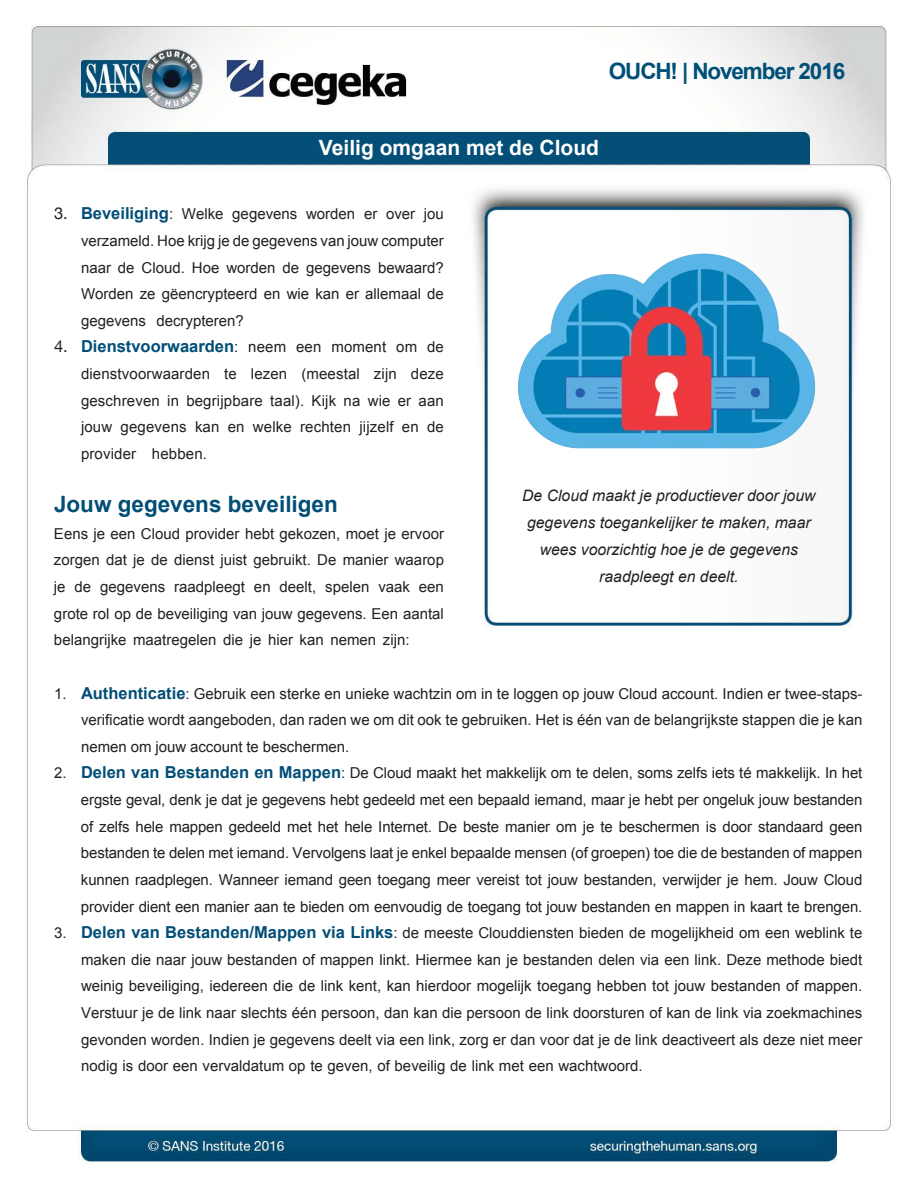
<style>
.page{position:relative;width:918px;height:1188px;background:#fff}
.page>*{position:absolute;margin:0;border:0;box-sizing:border-box;transform-origin:0 0}
.MainText{font:700 22.5px "Arial";color:#024e77}
.t1{font:700 22.5px "Arial";letter-spacing:-.05em;color:#004f77}
.t2{font:700 21px "Arial";color:#fff}
.t3{font:700 16.5px "Arial";color:#024e77}
.t4{font:16.5px "Helvetica Neue";color:#231f20}
.t5{font:italic 15.75px/27px "Arial";color:#231f20;text-align:center}
.MainText-2{font:15px/26.7px "Arial";color:#231f20;text-align:right}
.s1{font-weight:400;font-size:15px;color:#231f20}
.s2{font-weight:700;font-size:16.5px;color:#024e77}
</style>
<div class="page">
<img style="left:26px;top:25px;width:865px;height:1139px">
<img style="left:510px;top:236px;width:312px;height:233px">
<h1 class="t1" style="left:609px;top:56px;width:238px">OUCH! | November 2016</h1>
<h2 class="t2" style="left:319px;top:134px;width:282px">Veilig omgaan met de Cloud</h2>
<p class="t4" style="left:54px;top:202px;width:15px">3.</p>
<p class="t4" style="left:54px;top:335px;width:15px">4.</p>
<p class="t3" style="left:81px;top:203px;width:94px">Beveiliging<span class="s1">:</span></p>
<p class="MainText-2" style="left:182px;top:201px;width:43px">Welke</p>
<p class="MainText-2" style="left:232px;top:201px;width:67px">gegevens</p>
<p class="MainText-2" style="left:306px;top:201px;width:51px">worden</p>
<p class="MainText-2" style="left:364px;top:201px;width:15px">er</p>
<p class="MainText-2" style="left:424px;top:201px;width:22px">jou</p>
<p class="MainText-2" style="left:386px;top:201px;width:31px">over</p>
<p class="MainText-2" style="left:81px;top:227px;width:364px">verzameld. Hoe krijg je de gegevens van jouw computer bewaard?</p>
<p class="MainText-2" style="left:142px;top:254px;width:45px">Cloud.</p>
<p class="MainText-2" style="left:118px;top:254px;width:18px">de</p>
<p class="MainText-2" style="left:192px;top:254px;width:29px">Hoe</p>
<p class="MainText-2" style="left:226px;top:254px;width:51px">worden</p>
<p class="MainText-2" style="left:282px;top:254px;width:18px">de</p>
<p class="MainText-2" style="left:81px;top:254px;width:32px">naar</p>
<p class="MainText-2" style="left:81px;top:281px;width:364px">Worden ze gëencrypteerd en wie kan er allemaal de</p>
<p class="MainText-2" style="left:156px;top:307px;width:89px">decrypteren?</p>
<p class="MainText-2" style="left:306px;top:254px;width:67px">gegevens</p>
<p class="MainText-2" style="left:81px;top:307px;width:67px">gegevens</p>
<p class="t3" style="left:81px;top:336px;width:159px">Dienstvoorwaarden<span class="s1">:</span></p>
<p class="MainText-2" style="left:248px;top:334px;width:39px">neem</p>
<p class="MainText-2" style="left:296px;top:334px;width:27px">een</p>
<p class="MainText-2" style="left:331px;top:334px;width:56px">moment</p>
<p class="MainText-2" style="left:396px;top:334px;width:22px">om</p>
<p class="MainText-2" style="left:427px;top:334px;width:18px">de</p>
<p class="MainText-2" style="left:81px;top:361px;width:131px">dienstvoorwaarden</p>
<p class="MainText-2" style="left:224px;top:361px;width:14px">te</p>
<p class="MainText-2" style="left:251px;top:361px;width:38px">lezen</p>
<p class="MainText-2" style="left:301px;top:361px;width:60px">(meestal</p>
<p class="MainText-2" style="left:374px;top:361px;width:24px">zijn</p>
<p class="MainText-2" style="left:411px;top:361px;width:34px">deze</p>
<p class="MainText-2" style="left:81px;top:387px;width:80px">geschreven</p>
<p class="MainText-2" style="left:167px;top:387px;width:13px">in</p>
<p class="MainText-2" style="left:186px;top:387px;width:78px">begrijpbare</p>
<p class="MainText-2" style="left:270px;top:387px;width:36px">taal .)</p>
<p class="MainText-2" style="left:312px;top:387px;width:26px">Kijk</p>
<p class="MainText-2" style="left:368px;top:387px;width:24px">wie</p>
<p class="MainText-2" style="left:344px;top:387px;width:18px">na</p>
<p class="MainText-2" style="left:398px;top:387px;width:15px">er</p>
<p class="MainText-2" style="left:419px;top:387px;width:27px">aan</p>
<p class="MainText-2" style="left:81px;top:414px;width:33px">jouw</p>
<p class="MainText-2" style="left:121px;top:414px;width:68px">gegevens</p>
<p class="MainText-2" style="left:195px;top:414px;width:26px">kan</p>
<p class="MainText-2" style="left:228px;top:414px;width:18px">en</p>
<p class="MainText-2" style="left:253px;top:414px;width:40px">welke</p>
<p class="MainText-2" style="left:300px;top:414px;width:52px">rechten</p>
<p class="MainText-2" style="left:359px;top:414px;width:36px">jijzelf</p>
<p class="MainText-2" style="left:402px;top:414px;width:18px">en</p>
<p class="MainText-2" style="left:427px;top:414px;width:18px">de</p>
<p class="MainText-2" style="left:81px;top:440px;width:57px">provider</p>
<p class="MainText" style="left:54px;top:489px;width:285px">Jouw gegevens beveiligen</p>
<p class="MainText-2" style="left:54px;top:520px;width:392px">Eens je een Cloud provider hebt gekozen, moet je ervoor zorgen dat je de dienst juist gebruikt. De manier waarop een</p>
<p class="MainText-2" style="left:152px;top:440px;width:57px">hebben.</p>
<p class="MainText-2" style="left:54px;top:574px;width:391px;text-align:left">je<br>grote rol op de beveiliging van jouw gegevens. Een aantal belangrijke maatregelen die je hier kan nemen zijn:</p>
<p class="MainText-2" style="left:75px;top:574px;width:18px">de</p>
<p class="MainText-2" style="left:174px;top:574px;width:72px">raadpleegt</p>
<p class="MainText-2" style="left:280px;top:574px;width:38px">deelt,</p>
<p class="MainText-2" style="left:325px;top:574px;width:46px">spelen</p>
<p class="MainText-2" style="left:378px;top:574px;width:33px">vaak</p>
<p class="MainText-2" style="left:100px;top:574px;width:67px">gegevens</p>
<p class="MainText-2" style="left:254px;top:574px;width:18px">en</p>
<p class="t5" style="left:522px;top:482px;width:295px">De Cloud maakt je productiever doorjouw gegevens toegankelijker te maken, maar wees voorzichtig hoe je de gegevens raadpleegt en deelt.</p>
<p class="MainText-2" style="left:54px;top:680px;width:14px">1.</p>
<p class="MainText-2" style="left:54px;top:760px;width:14px">2.</p>
<p class="MainText-2" style="left:54px;top:920px;width:14px">3.</p>
<p class="MainText-2" style="left:81px;top:680px;width:783px"><span class="s2">Authenticatie</span>: Gebruik een sterke en unieke wachtzin om in te loggen op jouw Cloud account. Indien er twee-staps-</p>
<p class="MainText-2" style="left:81px;top:707px;width:783px">verificatie wordt aangeboden, dan raden we om dit ook te gebruiken. Het is één van de belangrijkste stappen die je kan</p>
<p class="MainText-2" style="left:81px;top:733px;width:270px">nemen om jouw account te beschermen.</p>
<p class="MainText-2" style="left:81px;top:760px;width:783px"><span class="s2">Delen van Bestanden en Mappen</span>: De Cloud maakt het makkelijk om te delen, soms zelfs iets té makkelijk In. het</p>
<p class="MainText-2" style="left:81px;top:787px;width:783px;text-align:justify">ergste geval, denk je dat je gegevens hebt gedeeld met een bepaald iemand, maar je hebt per ongeluk jouw bestanden of zelfs hele mappen gedeeld met het hele Internet. De beste manier om je te beschermen is door standaard geen bestanden te delen met iemand. Vervolgens laat je enkel bepaalde mensen (of groepen) toe die de bestanden of mappen kunnen raadplegen. Wanneer iemand geen toegang meer vereist tot jouw bestanden, verwijder je hem. Jouw Cloud provider dient een manier aan te bieden om eenvoudig de toegang tot jouw bestanden en mappen in kaart te brengen.</p>
<p class="MainText-2" style="left:81px;top:920px;width:783px"><span class="s2">Delen van Bestanden/Mappen via Links</span>: de meeste Clouddiensten bieden de mogelijkheid om een weblink te</p>
<p class="MainText-2" style="left:81px;top:946px;width:783px;text-align:justify">maken die naar jouw bestanden of mappen linkt. Hiermee kan je bestanden delen via een link. Deze methode biedt weinig beveiliging, iedereen die de link kent, kan hierdoor mogelijk toegang hebben tot jouw bestanden of mappen.<br>Verstuur je de link naar slechts één persoon, dan kan die persoon de link doorsturen of kan de link via zoekmachines gevonden worden. Indien je gegevens deelt via een link, zorg er dan voor dat je de link deactiveert als deze niet meer nodig is door een vervaldatum op te geven, of beveilig de link met een wachtwoord.</p>
</div>
